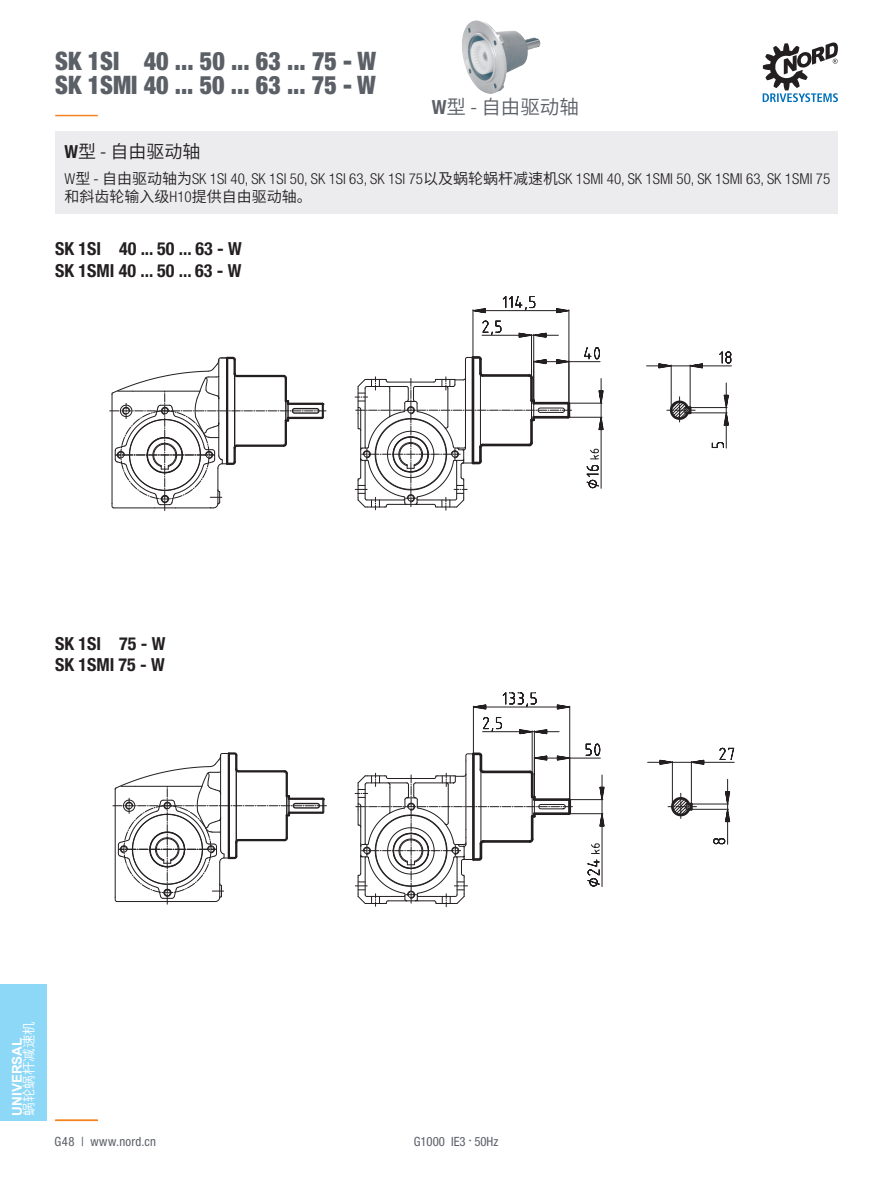
<style>
.page{position:relative;width:893px;height:1188px;background:#fff}
.page>*{position:absolute;margin:0;border:0;box-sizing:border-box;transform-origin:0 0}
.t1{font:900 condensed 25.5px/24px "Helvetica Neue LT Std";color:#5b5f66;scale:.94 1}
.t2{font:19.5px "Source Han Sans CN";color:#5b5f66}
.t3{font:700 condensed 18px/21.6px "Helvetica Neue LT Std";color:#231f20}
.t4{font:18px "Source Han Sans CN";color:#231f20}
.t5{font:300 condensed 15px "Helvetica Neue LT Std";color:#231f20}
.t6{font:15px "Source Han Sans CN";color:#231f20}
.t7{font:700 13.5px "Arial";color:#fff}
.t8{font:13.5px "Source Han Sans CN";color:#fff}
.t9{font:condensed 12.75px "Helvetica Neue LT Std";letter-spacing:.03em;color:#5b5f66}
.t10{font:condensed 12.75px "Helvetica Neue LT Std";color:#5b5f66}
.s1{font-family:"Helvetica Neue LT Std";font-weight:700;font-stretch:condensed}
.s2{font-family:"Source Han Sans CN";font-weight:400;font-stretch:normal}
.s3{font-family:"Helvetica Neue LT Std";font-weight:300;font-stretch:condensed}
</style>
<div class="page">
<img style="left:462px;top:20px;width:79px;height:74px">
<svg style="left:763px;top:43px;width:75px;height:59px"></svg>
<hr style="left:55px;top:115px;width:43px;height:1px;background:#f58220">
<hr style="left:55px;top:1120px;width:43px;height:1px;background:#f58220">
<div style="left:0;top:984px;width:47px;height:136px;background:#8dd7f7"></div>
<div style="left:55px;top:132px;width:783px;height:82px;background:#ececee"></div>
<svg style="left:502px;top:296px;width:34px;height:14px"></svg>
<svg style="left:482px;top:321px;width:20px;height:14px"></svg>
<svg style="left:584px;top:347px;width:16px;height:13px"></svg>
<hr style="left:569px;top:403px;width:33px;height:1px;background:#231f20">
<hr style="left:569px;top:417px;width:33px;height:1px;background:#231f20">
<hr style="left:601px;top:430px;width:1px;height:58px;background:#231f20">
<svg style="left:598px;top:379px;width:6px;height:51px"></svg>
<svg style="left:586px;top:448px;width:13px;height:41px"></svg>
<hr style="left:569px;top:310px;width:1px;height:93px;background:#231f20">
<hr style="left:473px;top:310px;width:1px;height:47px;background:#231f20">
<hr style="left:485px;top:310px;width:72px;height:1px;background:#231f20">
<svg style="left:556px;top:308px;width:14px;height:5px"></svg>
<svg style="left:472px;top:308px;width:14px;height:5px"></svg>
<hr style="left:533px;top:334px;width:1px;height:66px;background:#231f20">
<hr style="left:531px;top:334px;width:1px;height:43px;background:#231f20">
<hr style="left:482px;top:335px;width:37px;height:1px;background:#231f20">
<svg style="left:518px;top:333px;width:40px;height:5px"></svg>
<hr style="left:569px;top:361px;width:31px;height:1px;background:#231f20">
<svg style="left:533px;top:359px;width:39px;height:5px"></svg>
<hr style="left:691px;top:407px;width:36px;height:1px;background:#231f20">
<hr style="left:691px;top:413px;width:36px;height:1px;background:#231f20">
<svg style="left:712px;top:383px;width:17px;height:65px"></svg>
<hr style="left:690px;top:365px;width:1px;height:42px;background:#231f20">
<hr style="left:671px;top:365px;width:1px;height:44px;background:#231f20">
<svg style="left:646px;top:351px;width:86px;height:18px"></svg>
<hr style="left:479px;top:359px;width:3px;height:14px;background:#231f20">
<hr style="left:472px;top:357px;width:2px;height:106px;background:#231f20">
<hr style="left:465px;top:365px;width:1px;height:68px;background:#231f20">
<svg style="left:465px;top:355px;width:17px;height:10px"></svg>
<svg style="left:355px;top:371px;width:217px;height:139px"></svg>
<svg style="left:667px;top:397px;width:28px;height:25px"></svg>
<svg style="left:502px;top:692px;width:35px;height:15px"></svg>
<svg style="left:482px;top:717px;width:20px;height:15px"></svg>
<svg style="left:586px;top:744px;width:15px;height:12px"></svg>
<svg style="left:719px;top:747px;width:16px;height:13px"></svg>
<hr style="left:570px;top:799px;width:33px;height:1px;background:#231f20">
<hr style="left:570px;top:813px;width:33px;height:1px;background:#231f20">
<hr style="left:602px;top:826px;width:1px;height:61px;background:#231f20">
<svg style="left:599px;top:775px;width:6px;height:52px"></svg>
<svg style="left:587px;top:843px;width:13px;height:44px"></svg>
<hr style="left:569px;top:706px;width:1px;height:93px;background:#231f20">
<hr style="left:473px;top:706px;width:1px;height:47px;background:#231f20">
<hr style="left:486px;top:707px;width:71px;height:1px;background:#231f20">
<svg style="left:557px;top:704px;width:14px;height:6px"></svg>
<svg style="left:472px;top:704px;width:14px;height:6px"></svg>
<hr style="left:534px;top:731px;width:1px;height:65px;background:#231f20">
<hr style="left:532px;top:731px;width:1px;height:42px;background:#231f20">
<hr style="left:483px;top:731px;width:37px;height:1px;background:#231f20">
<svg style="left:519px;top:729px;width:40px;height:5px"></svg>
<hr style="left:570px;top:758px;width:30px;height:1px;background:#231f20">
<hr style="left:692px;top:804px;width:36px;height:1px;background:#231f20">
<hr style="left:692px;top:809px;width:36px;height:1px;background:#231f20">
<svg style="left:713px;top:779px;width:17px;height:66px"></svg>
<hr style="left:691px;top:761px;width:1px;height:42px;background:#231f20">
<hr style="left:672px;top:761px;width:1px;height:45px;background:#231f20">
<hr style="left:704px;top:762px;width:30px;height:1px;background:#231f20">
<svg style="left:648px;top:760px;width:56px;height:5px"></svg>
<svg style="left:355px;top:751px;width:218px;height:156px"></svg>
<svg style="left:668px;top:793px;width:28px;height:25px"></svg>
<svg style="left:110px;top:356px;width:216px;height:155px"></svg>
<hr style="left:237px;top:445px;width:47px;height:2px;background:#231f20">
<hr style="left:237px;top:375px;width:47px;height:2px;background:#231f20">
<svg style="left:113px;top:752px;width:214px;height:152px"></svg>
<hr style="left:239px;top:839px;width:46px;height:2px;background:#231f20">
<hr style="left:239px;top:770px;width:46px;height:2px;background:#231f20">
<h1 class="t1" style="left:55px;top:49px;width:343px">SK 1SI 40 ... 50 ... 63 ... 75 - W<br>SK 1SMI 40 ... 50 ... 63 ... 75 - W</h1>
<h2 class="t2" style="left:432px;top:96px;width:149px"><span class="s1">W</span>型 - 自由驱动轴</h2>
<p class="t4" style="left:65px;top:141px;width:137px"><span class="s1">W</span>型 - 自由驱动轴</p>
<p class="t5" style="left:65px;top:170px;width:767px">W<span class="s2">型 - 自由驱动轴为</span>SK 1SI 40, SK 1SI 50, SK 1SI 63, SK 1SI 75<span class="s2">以及蜗轮蜗杆减速机</span>SK 1SMI 40, SK 1SMI 50, SK 1SMI 63, SK 1SMI 75</p>
<p class="t6" style="left:65px;top:188px;width:249px">和斜齿轮输入级<span class="s3">H10</span>提供自由驱动轴。</p>
<p class="t3" style="left:55px;top:238px;width:188px">SK 1SI 40 ... 50 ... 63 - W<br>SK 1SMI 40 ... 50 ... 63 - W</p>
<p class="t3" style="left:55px;top:632px;width:112px">SK 1SI 75 - W<br>SK 1SMI 75 - W</p>
<p class="t8" style="left:21px;top:1116px;width:96px;rotate:-90deg">蜗轮蜗杆减速机</p>
<p class="t7" style="left:8px;top:1116px;width:80px;rotate:-90deg">UNIVERSAL</p>
<p class="t9" style="left:55px;top:1134px;width:103px">G48 | www.nord.cn</p>
<p class="t10" style="left:414px;top:1134px;width:86px">G1000 IE3 <sup>∙</sup> 50Hz</p>
</div>
